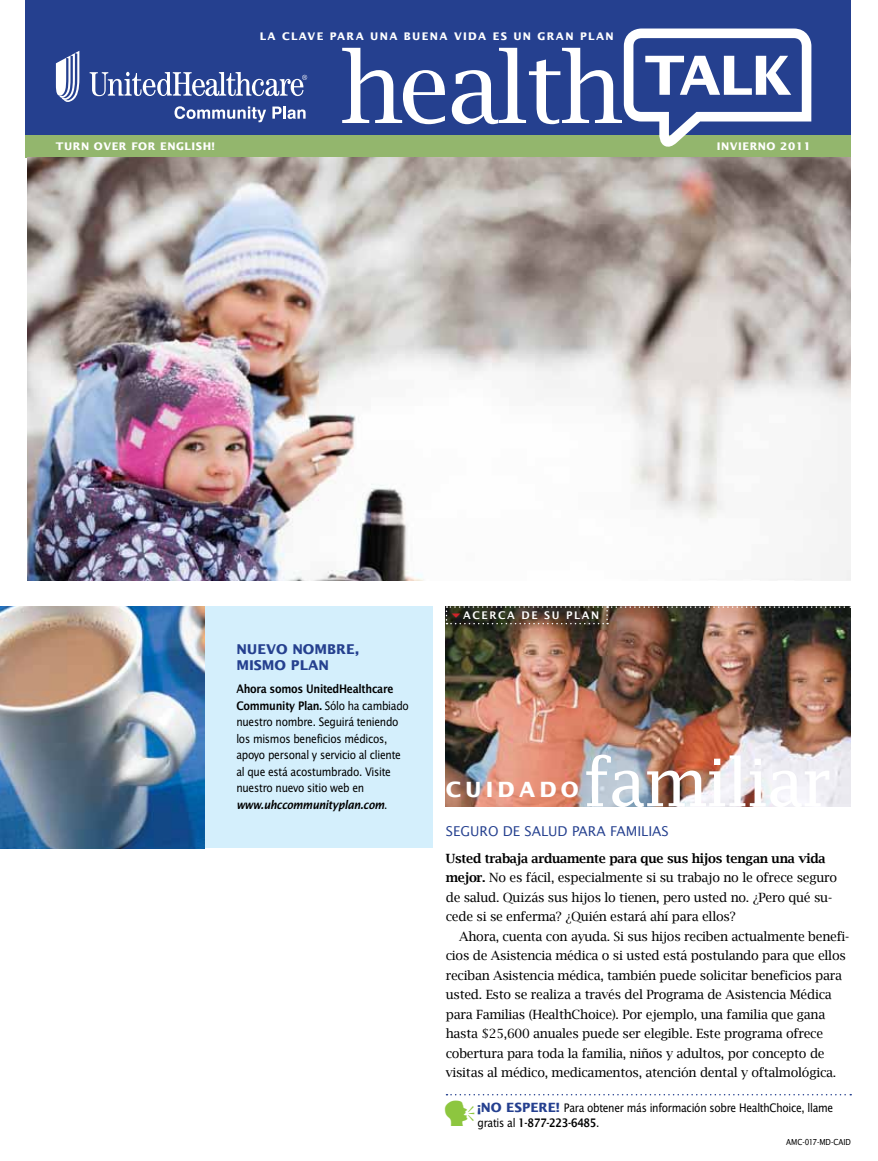
<style>
.page{position:relative;width:878px;height:1161px;background:#fff}
.page>*{position:absolute;margin:0;border:0;box-sizing:border-box;transform-origin:0 0}
.t1{font:66px "Lucida Fax";letter-spacing:-.03em;color:#fff}
.t2{font:700 21px "Lucida Sans Std";letter-spacing:.2em;color:#fff}
.t3{font:13.5px "Lucida Sans Std";color:#25408f}
.t4{font:700 13.5px/16.5px "Lucida Sans Std";color:#25408f}
.t5{font:12.75px/19.5px "Lucida Bright";letter-spacing:-.02em;color:#000}
.t6{font:12.75px/16.5px "Lucida Sans Nar EF";letter-spacing:-.02em;color:#000}
.t7{font:12.75px/16.5px "Lucida Sans Nar EF Dem Bol";letter-spacing:-.02em;color:#000}
.t8{font:12.75px "Lucida Sans Nar EF Dem Bol Ita";letter-spacing:-.02em;color:#000}
.t9{font:700 12.75px "Lucida Sans Std";color:#25408f}
.t10{font:700 10.5px "Lucida Sans Std";letter-spacing:.12em;color:#fff}
.t11{font:700 10.5px "Lucida Sans Std";letter-spacing:.05em;color:#fff}
.t12{font:600 10.5px "Lucida Sans";letter-spacing:.15em;color:#fff}
.t13{font:9px "Lucida Sans Nar EF";color:#000}
.s1{font-family:"Lucida Sans Nar EF"}
.s2{font-weight:600}
.s3{font-family:"Lucida Sans Std";font-weight:700;color:#25408f}
</style>
<div class="page">
<div style="left:26px;top:0;width:824px;height:150px;background:#25408f"></div>
<div style="left:26px;top:135px;width:824px;height:23px;background:#93b66d"></div>
<svg style="left:342px;top:48px;width:103px;height:76px"></svg>
<svg style="left:452px;top:29px;width:359px;height:118px"></svg>
<svg style="left:174px;top:106px;width:92px;height:16px"></svg>
<svg style="left:272px;top:107px;width:33px;height:12px"></svg>
<svg style="left:90px;top:72px;width:217px;height:24px"></svg>
<svg style="left:56px;top:51px;width:23px;height:51px"></svg>
<img style="left:446px;top:624px;width:404px;height:182px">
<img style="left:27px;top:158px;width:823px;height:422px">
<div style="left:0;top:606px;width:432px;height:242px;background:#d4effc"></div>
<img style="left:0;top:606px;width:205px;height:242px">
<svg style="left:445px;top:1094px;width:406px;height:2px"></svg>
<img style="left:446px;top:606px;width:405px;height:18px">
<p class="t10" style="left:260px;top:30px;width:9px">LA</p>
<p class="t10" style="left:282px;top:30px;width:333px">CLAVE PARA U NA BU ENA VIDA ES U N GRAN PLAN</p>
<p class="t11" style="left:56px;top:140px;width:160px">TU RN OVER FOR ENGLISH!</p>
<p class="t10" style="left:716px;top:141px;width:30px">INVIERNO</p>
<p class="t10" style="left:780px;top:141px;width:32px">2011</p>
<p class="t4" style="left:236px;top:641px;width:125px">NU EVO NOMBRE,<br>MISMO PLAN</p>
<p class="t7" style="left:236px;top:681px;width:174px">Ahora somos UnitedHealthcare<br>Community Plan. <span class="s1">Sólo ha cambiado</span></p>
<p class="t6" style="left:236px;top:714px;width:166px">nuestro nombre. Seguirá teniendo los mismos beneficios médicos, apoyo personal y servicio al cliente al que está acostumbrado. Visite nuestro nuevo sitio web en</p>
<p class="t8" style="left:236px;top:798px;width:153px">www.uhccommunityplan.com<span class="s1">.</span></p>
<p class="t12" style="left:463px;top:609px;width:137px">ACERCA DE SU PLAN</p>
<h1 class="t1" style="left:583px;top:744px;width:250px">familiar</h1>
<p class="t3" style="left:446px;top:824px;width:225px">SEGURO DE SALUD PARA FAMILIAS</p>
<p class="t5" style="left:446px;top:848px;width:393px"><span class="s2">Usted trabaja arduamente para que sus hijos tengan una vida mejor.</span> No es fácil, especialmente si su trabajo no le ofrece seguro de salud. Quizás sus hijos lo tienen, pero usted no. ¿Pero qué su&shy;cede si se enferma? ¿Quién estará ahí para ellos?</p>
<p class="t5" style="left:446px;top:926px;width:405px;text-indent:14px">Ahora, cuenta con ayuda. Si sus hijos reciben actualmente benefi&shy;cios de Asistencia médica o si usted está postulando para que ellos reciban Asistencia médica, también puede solicitar beneficios para usted. Esto se realiza a través del Programa de Asistencia Médica para Familias (HealthChoice). Por ejemplo, una familia que gana hasta $25,600 anuales puede ser elegible. Este programa ofrece cobertura para toda la familia, niños y adultos, por concepto de visitas al médico, medicamentos, atención dental y oftalmológica.</p>
<h2 class="t2" style="left:446px;top:778px;width:135px">CU IDADO</h2>
<p class="t9" style="left:477px;top:1100px;width:38px">¡NO ESPERE</p>
<p class="t6" style="left:556px;top:1100px;width:278px"><span class="s3">!</span> Para obtener más información sobre HealthChoice, llame</p>
<p class="t7" style="left:477px;top:1115px;width:123px"><span class="s1">gratis al</span> 1-877-223-6485<span class="s1">.</span></p>
<p class="t13" style="left:786px;top:1137px;width:66px">AMC-017-MD-CAID</p>
</div>
